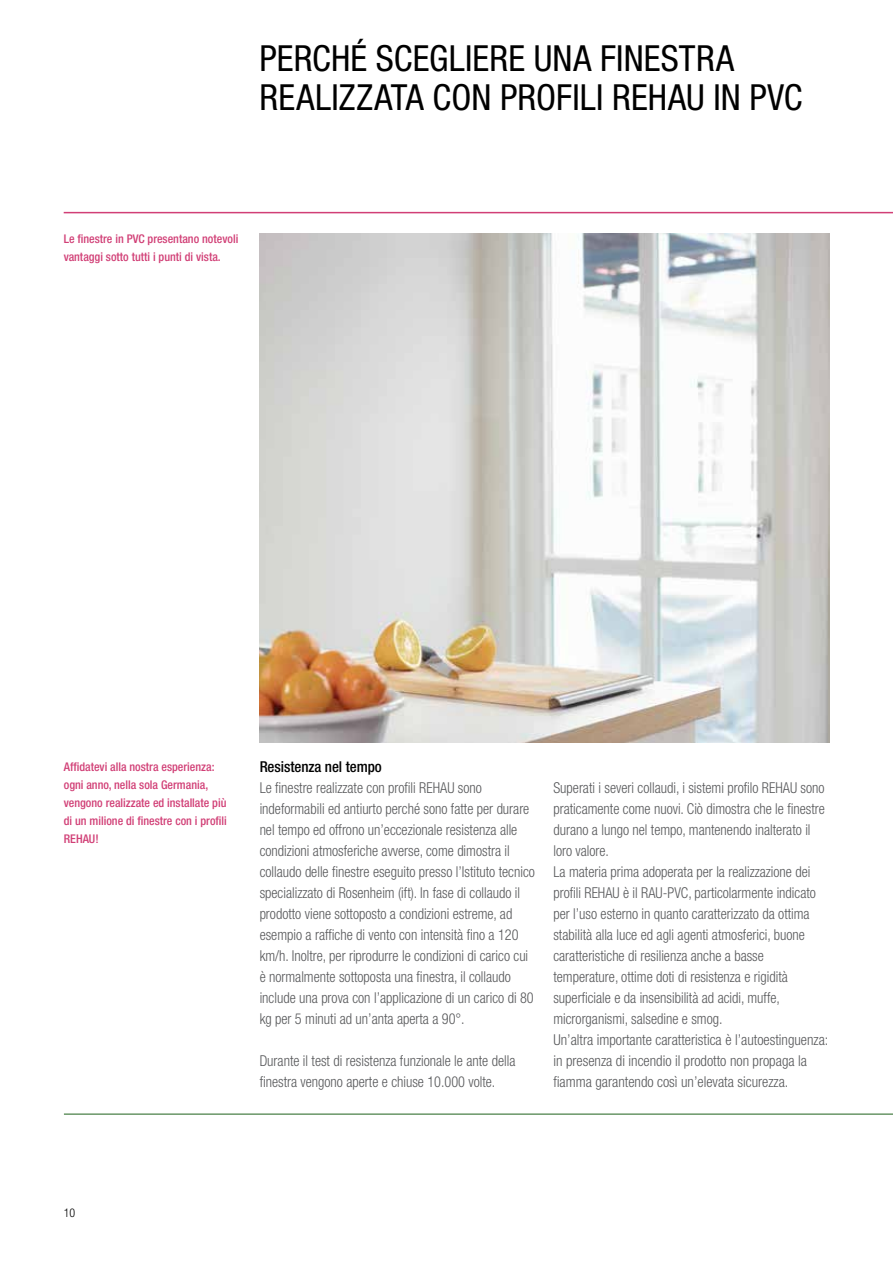
<style>
.page{position:relative;width:893px;height:1263px;background:#fff}
.page>*{position:absolute;margin:0;border:0;box-sizing:border-box;transform-origin:0 0}
.t1{font:condensed 36px/39px "Helvetica Neue";letter-spacing:.005em;color:#000}
.t2{font:300 condensed 15px/21px "Helvetica Neue";color:#58595b;scale:.95 1}
.t3{font:500 condensed 15px "Helvetica Neue";letter-spacing:-.005em;color:#000}
.t4{font:500 condensed 12px/18px "Helvetica Neue";color:#d13f76}
.t5{font:300 condensed 12px "Helvetica Neue";color:#000}
</style>
<div class="page">
<hr style="left:64px;top:212px;width:829px;height:1px;background:#d13f76">
<hr style="left:64px;top:1113px;width:829px;height:2px;background:#699667">
<img style="left:259px;top:234px;width:570px;height:509px">
<h1 class="t1" style="left:259px;top:38px;width:545px">PERCHÉ SCEGLIERE UNA FINESTRA<br>REALIZZATA CON PROFILI REHAU IN PVC</h1>
<p class="t4" style="left:64px;top:230px;width:176px">Le finestre in PVC presentano notevoli vantaggi sotto tutti i punti di vista.</p>
<p class="t4" style="left:64px;top:757px;width:165px">Affidatevi alla nostra esperienza: ogni anno, nella sola Germania, vengono realizzate ed installate più di un milione di finestre con i profili<br>REHAU!</p>
<p class="t3" style="left:260px;top:757px;width:124px">Resistenza nel tempo</p>
<p class="t2" style="left:260px;top:777px;width:291px">Le finestre realizzate con profili REHAU sono indeformabili ed antiurto perché sono fatte per durare nel tempo ed offrono un’eccezionale resistenza alle condizioni atmosferiche avverse, come dimostra il collaudo delle finestre eseguito presso l’Istituto tecnico specializzato di Rosenheim (ift). In fase di collaudo il prodotto viene sottoposto a condizioni estreme, ad esempio a raffiche di vento con intensità fino a 120 km/h. Inoltre, per riprodurre le condizioni di carico cui è normalmente sottoposta una finestra, il collaudo include una prova con l’applicazione di un carico di 80 kg per 5 minuti ad un’anta aperta a 90°.</p>
<p class="t2" style="left:260px;top:1050px;width:271px">Durante il test di resistenza funzionale le ante della finestra vengono aperte e chiuse 10.000 volte.</p>
<p class="t2" style="left:553px;top:777px;width:291px">Superati i severi collaudi, i sistemi profilo REHAU sono praticamente come nuovi. Ciò dimostra che le finestre durano a lungo nel tempo, mantenendo inalterato il loro valore.<br>La materia prima adoperata per la realizzazione dei profili REHAU è il RAU-PVC, particolarmente indicato per l’uso esterno in quanto caratterizzato da ottima stabilità alla luce ed agli agenti atmosferici, buone caratteristiche di resilienza anche a basse temperature, ottime doti di resistenza e rigidità superficiale e da insensibilità ad acidi, muffe, microrganismi, salsedine e smog.<br>Un’altra importante caratteristica è l’autoestinguenza: in presenza di incendio il prodotto non propaga la fiamma garantendo così un’elevata sicurezza.</p>
<p class="t5" style="left:64px;top:1206px;width:13px">10</p>
</div>
